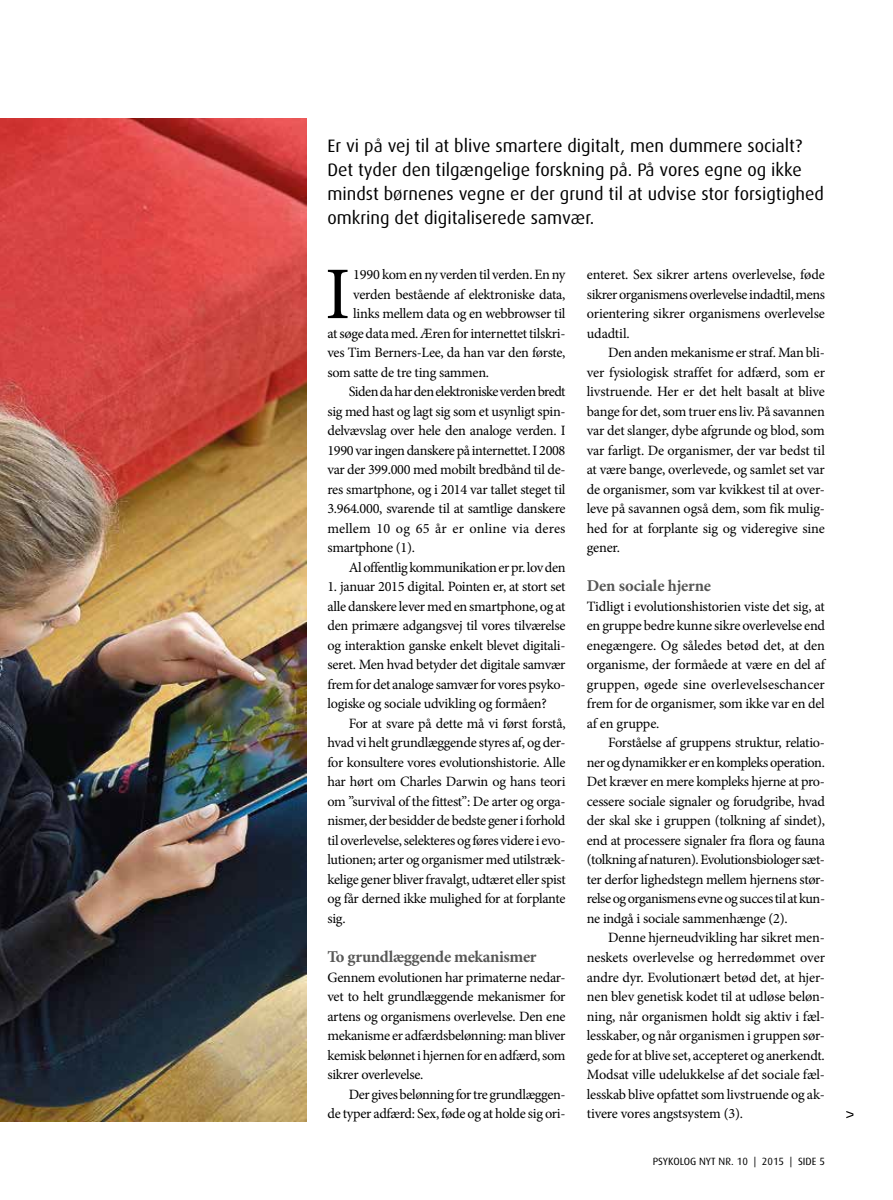
<style>
.page{position:relative;width:893px;height:1200px;background:#fff}
.page>*{position:absolute;margin:0;border:0;box-sizing:border-box;transform-origin:0 0}
.t1{font:74.25px "Minion Pro";color:#000}
.t2{font:18px/24px "Dax";color:#000}
.t3{font:700 16.5px "Minion Pro";letter-spacing:-.015em;color:#575756}
.t4{font:14.25px/19.5px "Minion Pro";letter-spacing:-.02em;color:#000;text-align:justify}
.t5{font:14.25px "Minion Pro";letter-spacing:-.04em;color:#000}
.t6{font:14.25px "Minion Pro";letter-spacing:.01em;color:#000}
.t7{font:10.5px "Dax";color:#000}
</style>
<div class="page">
<img style="left:0;top:118px;width:306px;height:1002px">
<svg style="left:846px;top:1111px;width:7px;height:6px"></svg>
<p class="t2" style="left:327px;top:134px;width:498px">Er vi på vej til at blive smartere digitalt, men dummere socialt?<br>Det tyder den tilgængelige forskning på. På vores egne og ikke mindst børnenes vegne er der grund til at udvise stor forsigtighed omkring det digitaliserede samvær.</p>
<h1 class="t1" style="left:325px;top:244px;width:27px">I</h1>
<p class="t4" style="left:353px;top:265px;width:214px">1990 kom en ny verden til verden. En ny</p>
<p class="t4" style="left:353px;top:284px;width:214px">verden bestående af elektroniske data,</p>
<p class="t4" style="left:353px;top:304px;width:214px">links mellem data og en webbrowser til</p>
<p class="t4" style="left:327px;top:323px;width:240px">at søge data med. Æren for internettet tilskri-</p>
<p class="t4" style="left:327px;top:343px;width:240px">ves Tim Berners-Lee, da han var den første,</p>
<p class="t4" style="left:327px;top:362px;width:163px">som satte de tre ting sammen.</p>
<p class="t5" style="left:349px;top:382px;width:218px">Siden da har den elektroniske verden bredt</p>
<p class="t4" style="left:327px;top:401px;width:240px">sig med hast og lagt sig som et usynligt spin-</p>
<p class="t4" style="left:327px;top:421px;width:240px">delvævslag over hele den analoge verden. I</p>
<p class="t4" style="left:327px;top:440px;width:240px">1990 var ingen danskere på internettet. I 2008</p>
<p class="t4" style="left:327px;top:460px;width:240px">var der 399.000 med mobilt bredbånd til de-</p>
<p class="t4" style="left:327px;top:479px;width:240px">res smartphone, og i 2014 var tallet steget til</p>
<p class="t4" style="left:327px;top:499px;width:240px">3.964.000, svarende til at samtlige danskere</p>
<p class="t6" style="left:327px;top:518px;width:240px">mellem 10 og 65 år er online via deres</p>
<p class="t4" style="left:327px;top:538px;width:89px">smartphone (1).</p>
<p class="t4" style="left:349px;top:557px;width:218px">Al offentlig kommunikation er pr. lov den</p>
<p class="t4" style="left:327px;top:577px;width:240px">1. januar 2015 digital. Pointen er, at stort set alle danskere lever med en smartphone, og at den primære adgangsvej til vores tilværelse og interaktion ganske enkelt blevet digitali&shy;seret. Men hvad betyder det digitale samvær frem for det analoge samvær for vores psyko&shy;logiske og sociale udvikling og formåen?</p>
<p class="t4" style="left:327px;top:713px;width:240px;text-indent:21px">For at svare på dette må vi først forstå, hvad vi helt grundlæggende styres af, og der&shy;for konsultere vores evolutionshistorie. Alle har hørt om Charles Darwin og hans teori om ”survival of the fittest”: De arter og orga&shy;nismer, der besidder de bedste gener i forhold til overlevelse, selekteres og føres videre i evo&shy;lutionen; arter og organismer med utilstræk&shy;kelige gener bliver fravalgt, udtæret eller spist og får derned ikke mulighed for at forplante sig.</p>
<p class="t3" style="left:327px;top:944px;width:211px">To grundlæggende mekanismer</p>
<p class="t4" style="left:327px;top:967px;width:240px">Gennem evolutionen har primaterne nedar&shy;vet to helt grundlæggende mekanismer for artens og organismens overlevelse. Den ene mekanisme er adfærdsbelønning: man bliver kemisk belønnet i hjernen for en adfærd, som sikrer overlevelse.</p>
<p class="t4" style="left:327px;top:1084px;width:240px;text-align:right">Der gives belønning for tre grundlæggen-<br>de typer adfærd: Sex, føde og at holde sig ori-</p>
<p class="t4" style="left:587px;top:265px;width:240px">enteret. Sex sikrer artens overlevelse, føde sikrer organismens overlevelse indadtil, mens orientering sikrer organismens overlevelse udadtil.</p>
<p class="t4" style="left:587px;top:343px;width:240px;text-indent:21px">Den anden mekanisme er straf. Man bli&shy;ver fysiologisk straffet for adfærd, som er livstruende. Her er det helt basalt at blive bange for det, som truer ens liv. På savannen var det slanger, dybe afgrunde og blod, som var farligt. De organismer, der var bedst til at være bange, overlevede, og samlet set var de organismer, som var kvikkest til at over&shy;leve på savannen også dem, som fik mulig&shy;hed for at forplante sig og videregive sine gener.</p>
<p class="t3" style="left:587px;top:574px;width:126px">Den sociale hjerne</p>
<p class="t4" style="left:587px;top:596px;width:240px">Tidligt i evolutionshistorien viste det sig, at en gruppe bedre kunne sikre overlevelse end enegængere. Og således betød det, at den organisme, der formåede at være en del af gruppen, øgede sine overlevelseschancer frem for de organismer, som ikke var en del af en gruppe.</p>
<p class="t4" style="left:587px;top:733px;width:240px;text-indent:21px">Forståelse af gruppens struktur, relatio&shy;ner og dynamikker er en kompleks operation.<br>Det kræver en mere kompleks hjerne at pro&shy;cessere sociale signaler og forudgribe, hvad der skal ske i gruppen (tolkning af sindet), end at processere signaler fra flora og fauna (tolkning af naturen). Evolutionsbiologer sæt&shy;ter derfor lighedstegn mellem hjernens stør&shy;relse og organismens evne og succes til at kun&shy;ne indgå i sociale sammenhænge (2).</p>
<p class="t4" style="left:587px;top:928px;width:240px;text-indent:21px">Denne hjerneudvikling har sikret men&shy;neskets overlevelse og herredømmet over andre dyr. Evolutionært betød det, at hjer&shy;nen blev genetisk kodet til at udløse beløn&shy;ning, når organismen holdt sig aktiv i fæl&shy;lesskaber, og når organismen i gruppen sør&shy;gede for at blive set, accepteret og anerkendt.<br>Modsat ville udelukkelse af det sociale fæl&shy;lesskab blive opfattet som livstruende og ak&shy;tivere vores angstsystem (3).</p>
<p class="t7" style="left:653px;top:1154px;width:174px">PSYKOLOG NYT NR. 10 | 2015 | SIDE 5</p>
</div>
